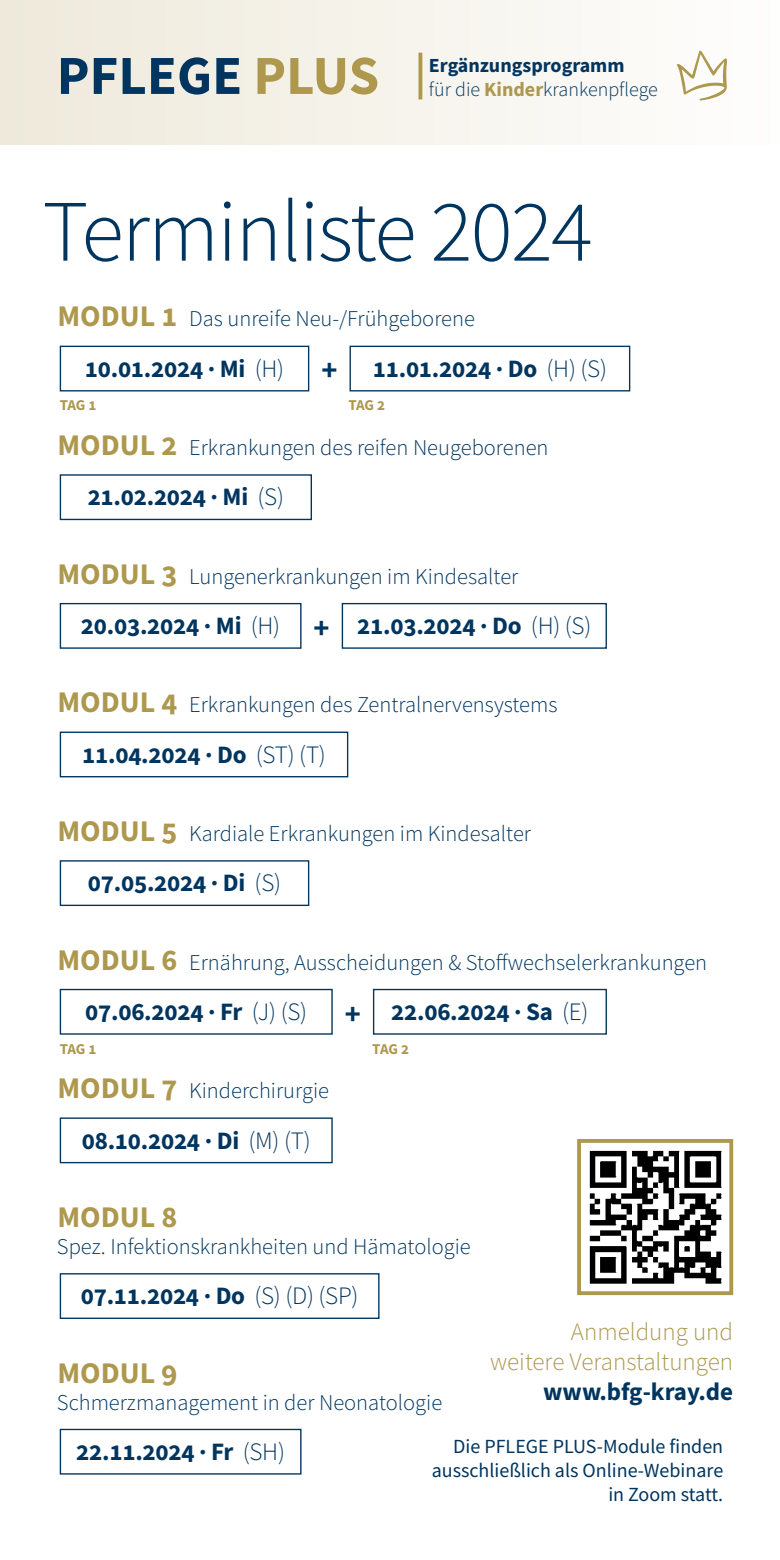
<style>
.page{position:relative;width:780px;height:1560px;background:#fff}
.page>*{position:absolute;margin:0;border:0;box-sizing:border-box;transform-origin:0 0}
.t1{font:300 87.5px "Source Sans Pro";letter-spacing:-.02em;color:#00355f}
.t2{font:700 55px "Source Sans Pro";color:#00355f}
.t3{font:700 30.25px "Source Sans Pro";color:#00355f}
.t4{font:700 30px "Source Sans Pro";color:#ad984e}
.t5{font:700 25px "Source Sans Pro";letter-spacing:-.01em;color:#00355f}
.t6{font:300 25px "Source Sans Pro";color:#ad984e}
.t7{font:300 22.5px "Source Sans Pro";color:#00355f}
.t8{font:20px "Source Sans Pro";color:#00355f}
.t9{font:300 20px "Source Sans Pro";color:#00355f}
.t10{font:700 20px "Source Sans Pro";color:#00355f}
.t11{font:700 15px "Source Sans Pro";letter-spacing:-.025em;color:#ad984e}
.s1{color:#ad984e}
.s2{font-weight:700;color:#ad984e}
.s3{font-weight:700;font-size:30px;color:#ad984e}
.s4{font-weight:300}
</style>
<div class="page">
<div style="left:60px;top:345px;width:249px;height:46px;border:1px solid #00355f"></div>
<div style="left:349px;top:345px;width:281px;height:46px;border:1px solid #00355f"></div>
<div style="left:60px;top:474px;width:252px;height:46px;border:1px solid #00355f"></div>
<div style="left:60px;top:603px;width:241px;height:45px;border:1px solid #00355f"></div>
<div style="left:342px;top:603px;width:265px;height:45px;border:1px solid #00355f"></div>
<div style="left:60px;top:731px;width:288px;height:46px;border:1px solid #00355f"></div>
<div style="left:60px;top:860px;width:249px;height:45px;border:1px solid #00355f"></div>
<div style="left:60px;top:988px;width:273px;height:46px;border:1px solid #00355f"></div>
<div style="left:373px;top:988px;width:234px;height:46px;border:1px solid #00355f"></div>
<div style="left:60px;top:1117px;width:273px;height:46px;border:1px solid #00355f"></div>
<div style="left:60px;top:1272px;width:319px;height:46px;border:1px solid #00355f"></div>
<div style="left:60px;top:1428px;width:241px;height:46px;border:1px solid #00355f"></div>
<img style="left:589px;top:1150px;width:133px;height:134px">
<div style="left:577px;top:1138px;width:156px;height:156px;border:4px solid #ad984e"></div>
<div style="left:0;top:0;width:780px;height:144px;background:linear-gradient(to right,#eee9da,#fefefd)"></div>
<svg style="left:676px;top:51px;width:51px;height:49px"></svg>
<svg style="left:418px;top:53px;width:4px;height:46px"></svg>
<p class="t2" style="left:57px;top:38px;width:324px">PFLEGE <span class="s1">PLUS</span></p>
<p class="t10" style="left:429px;top:51px;width:197px">Ergänzungsprogramm</p>
<p class="t9" style="left:429px;top:77px;width:230px">für die <span class="s2">Kinder</span>krankenpflege</p>
<p class="t1" style="left:42px;top:178px;width:552px">Terminliste 2024</p>
<p class="t7" style="left:57px;top:305px;width:419px"><span class="s3">MODUL 1</span> Das unreife Neu-/Frühgeborene</p>
<p class="t5" style="left:85px;top:351px;width:201px">10.01.2024 · Mi <span class="s4">(H)</span></p>
<p class="t3" style="left:321px;top:350px;width:17px">+</p>
<p class="t5" style="left:373px;top:351px;width:235px">11.01.2024 · Do <span class="s4">(H) (S)</span></p>
<p class="t11" style="left:60px;top:395px;width:38px">TAG 1</p>
<p class="t11" style="left:348px;top:395px;width:38px">TAG 2</p>
<p class="t7" style="left:57px;top:434px;width:492px"><span class="s3">MODUL 2</span> Erkrankungen des reifen Neugeborenen</p>
<p class="t5" style="left:88px;top:480px;width:198px">21.02.2024 · Mi <span class="s4">(S)</span></p>
<p class="t7" style="left:57px;top:562px;width:462px"><span class="s3">MODUL 3</span> Lungenerkrankungen im Kindesalter</p>
<p class="t5" style="left:81px;top:608px;width:201px">20.03.2024 · Mi <span class="s4">(H)</span></p>
<p class="t3" style="left:313px;top:607px;width:17px">+</p>
<p class="t5" style="left:357px;top:608px;width:235px">21.03.2024 · Do <span class="s4">(H) (S)</span></p>
<p class="t7" style="left:57px;top:691px;width:501px"><span class="s3">MODUL 4</span> Erkrankungen des Zentralnervensystems</p>
<p class="t5" style="left:82px;top:737px;width:245px">11.04.2024 · Do <span class="s4">(ST) (T)</span></p>
<p class="t7" style="left:57px;top:819px;width:475px"><span class="s3">MODUL 5</span> Kardiale Erkrankungen im Kindesalter</p>
<p class="t5" style="left:88px;top:866px;width:195px">07.05.2024 · Di <span class="s4">(S)</span></p>
<p class="t7" style="left:57px;top:948px;width:651px"><span class="s3">MODUL 6</span> Ernährung, Ausscheidungen &amp; Stoffwechselerkrankungen</p>
<p class="t5" style="left:85px;top:994px;width:223px">07.06.2024 · Fr <span class="s4">(J) (S)</span></p>
<p class="t3" style="left:345px;top:993px;width:17px">+</p>
<p class="t5" style="left:391px;top:994px;width:199px">22.06.2024 · Sa <span class="s4">(E)</span></p>
<p class="t11" style="left:60px;top:1039px;width:38px">TAG 1</p>
<p class="t11" style="left:372px;top:1039px;width:38px">TAG 2</p>
<p class="t7" style="left:57px;top:1076px;width:273px"><span class="s3">MODUL 7</span> Kinderchirurgie</p>
<p class="t5" style="left:82px;top:1123px;width:230px">08.10.2024 · Di <span class="s4">(M) (T)</span></p>
<p class="t4" style="left:57px;top:1196px;width:121px">MODUL 8</p>
<p class="t7" style="left:57px;top:1232px;width:415px">Spez. Infektionskrankheiten und Hämatologie</p>
<p class="t5" style="left:81px;top:1278px;width:279px">07.11.2024 · Do <span class="s4">(S) (D) (SP)</span></p>
<p class="t6" style="left:571px;top:1315px;width:164px">Anmeldung und</p>
<p class="t6" style="left:490px;top:1345px;width:244px">weitere Veranstaltungen</p>
<p class="t5" style="left:543px;top:1374px;width:191px">www.bfg-kray.de</p>
<p class="t8" style="left:453px;top:1432px;width:271px">Die PFLEGE PLUS-Module finden</p>
<p class="t8" style="left:431px;top:1456px;width:293px">ausschließlich als Online-Webinare</p>
<p class="t8" style="left:608px;top:1480px;width:116px">in Zoom statt.</p>
<p class="t4" style="left:57px;top:1351px;width:121px">MODUL 9</p>
<p class="t7" style="left:57px;top:1387px;width:387px">Schmerzmanagement in der Neonatologie</p>
<p class="t5" style="left:76px;top:1434px;width:210px">22.11.2024 · Fr <span class="s4">(SH)</span></p>
</div>
